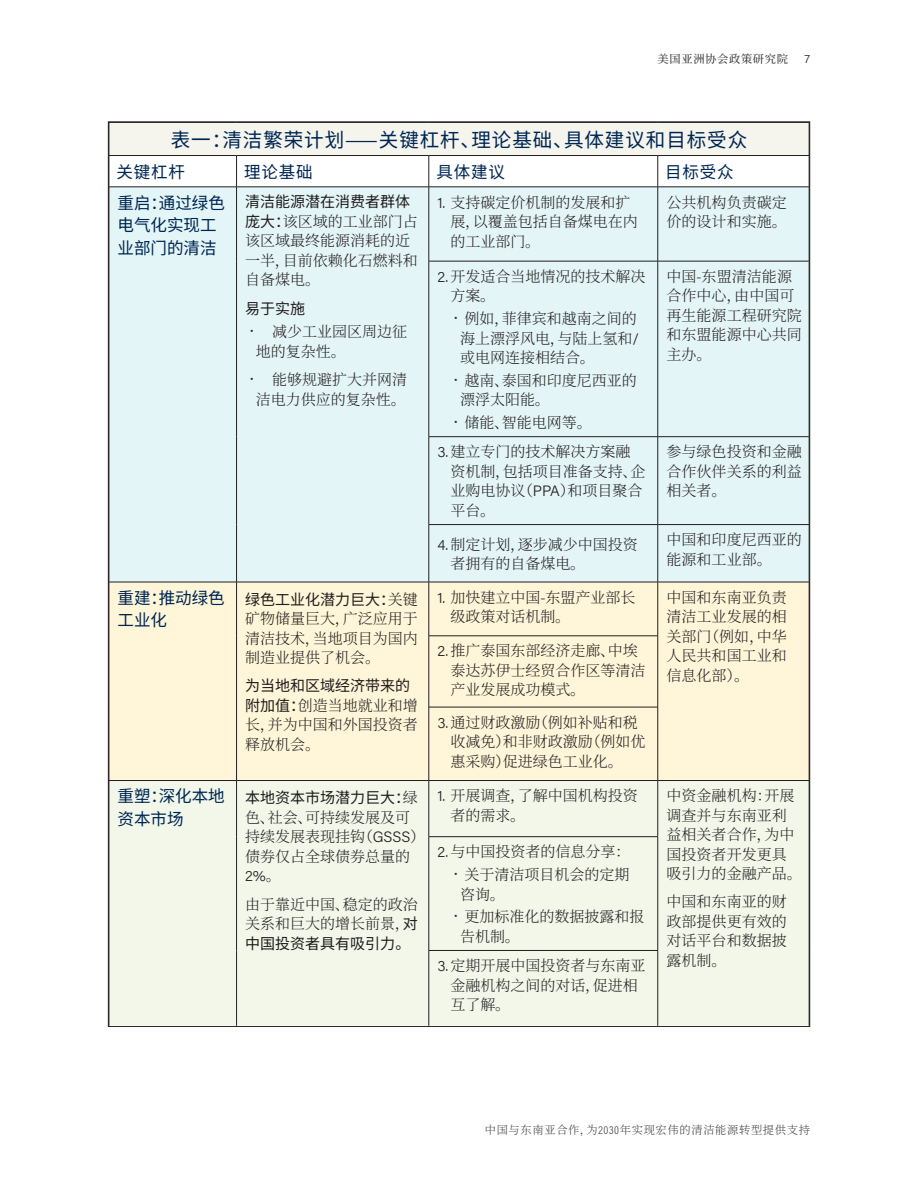
<style>
.page{position:relative;width:918px;height:1188px;background:#fff}
.page>*{position:absolute;margin:0;border:0;box-sizing:border-box;transform-origin:0 0}
.t1{font:19.5px "Noto Sans SC";letter-spacing:.05em;color:#002855}
.Table_Label_Caps{font:16.5px/22.5px "Noto Sans SC";color:#002855}
.Table_I_categories{font:16.5px "Noto Sans SC";color:#002855}
.t2{font:300 15px/19.5px "Noto Serif SC";color:#231f20}
.t3{font:15px "Noto Sans SC";color:#231f20}
.t4{font:300 12px "Acumin Pro";color:#231f20}
.t5{font:300 11.25px "Noto Serif SC";letter-spacing:.06em;color:#3e3e3f}
.t6{font:500 11.25px "Noto Serif SC";letter-spacing:.06em;color:#3e3e3f}
.s1{font-size:19.95px}
.s2{font-family:"Noto Sans SC";font-weight:400}
.s3{font-weight:700;font-size:13.5px;color:#002855}
.s4{font-family:"Acumin Pro"}
.s5{font-family:"Acumin Pro Cond"}
</style>
<div class="page">
<div style="left:109px;top:122px;width:700px;height:34px;background:#f5f4ed"></div>
<svg style="left:110px;top:156px;width:698px;height:31px"></svg>
<div style="left:110px;top:188px;width:698px;height:394px;background:#e4f5f7"></div>
<div style="left:110px;top:583px;width:698px;height:197px;background:#fff5d8"></div>
<div style="left:110px;top:781px;width:698px;height:244px;background:#f2f7ea"></div>
<hr style="left:236px;top:156px;width:1px;height:31px;background:#231f20">
<hr style="left:429px;top:156px;width:1px;height:31px;background:#231f20">
<hr style="left:658px;top:156px;width:1px;height:31px;background:#231f20">
<hr style="left:236px;top:187px;width:1px;height:74px;background:#231f20">
<hr style="left:236px;top:261px;width:1px;height:176px;background:#231f20">
<hr style="left:236px;top:437px;width:1px;height:88px;background:#231f20">
<hr style="left:236px;top:525px;width:1px;height:57px;background:#231f20">
<hr style="left:658px;top:261px;width:1px;height:175px;background:#231f20">
<hr style="left:658px;top:437px;width:1px;height:87px;background:#231f20">
<hr style="left:658px;top:525px;width:1px;height:57px;background:#231f20">
<hr style="left:236px;top:582px;width:1px;height:54px;background:#231f20">
<hr style="left:429px;top:582px;width:1px;height:54px;background:#231f20">
<hr style="left:658px;top:582px;width:1px;height:54px;background:#231f20">
<hr style="left:236px;top:636px;width:1px;height:71px;background:#231f20">
<hr style="left:429px;top:636px;width:1px;height:71px;background:#231f20">
<hr style="left:658px;top:636px;width:1px;height:71px;background:#231f20">
<hr style="left:236px;top:707px;width:1px;height:73px;background:#231f20">
<hr style="left:429px;top:707px;width:1px;height:73px;background:#231f20">
<hr style="left:658px;top:707px;width:1px;height:73px;background:#231f20">
<hr style="left:236px;top:781px;width:1px;height:56px;background:#231f20">
<hr style="left:236px;top:837px;width:1px;height:113px;background:#231f20">
<hr style="left:236px;top:950px;width:1px;height:76px;background:#231f20">
<hr style="left:429px;top:951px;width:1px;height:75px;background:#231f20">
<hr style="left:658px;top:951px;width:1px;height:75px;background:#231f20">
<hr style="left:109px;top:155px;width:128px;height:1px;background:#231f20">
<hr style="left:237px;top:155px;width:192px;height:1px;background:#231f20">
<hr style="left:429px;top:155px;width:229px;height:1px;background:#231f20">
<hr style="left:658px;top:155px;width:151px;height:1px;background:#231f20">
<hr style="left:658px;top:187px;width:1px;height:74px;background:#231f20">
<hr style="left:429px;top:187px;width:229px;height:1px;background:#231f20">
<hr style="left:658px;top:187px;width:151px;height:1px;background:#231f20">
<hr style="left:429px;top:261px;width:229px;height:1px;background:#231f20">
<hr style="left:658px;top:261px;width:151px;height:1px;background:#231f20">
<hr style="left:429px;top:436px;width:229px;height:1px;background:#231f20">
<hr style="left:658px;top:436px;width:151px;height:1px;background:#231f20">
<hr style="left:429px;top:524px;width:229px;height:1px;background:#231f20">
<hr style="left:658px;top:524px;width:151px;height:1px;background:#231f20">
<hr style="left:109px;top:187px;width:128px;height:1px;background:#231f20">
<hr style="left:237px;top:187px;width:192px;height:1px;background:#231f20">
<hr style="left:429px;top:187px;width:1px;height:74px;background:#231f20">
<hr style="left:429px;top:261px;width:1px;height:175px;background:#231f20">
<hr style="left:429px;top:437px;width:1px;height:87px;background:#231f20">
<hr style="left:429px;top:525px;width:1px;height:57px;background:#231f20">
<hr style="left:109px;top:582px;width:128px;height:1px;background:#231f20">
<hr style="left:237px;top:582px;width:192px;height:1px;background:#231f20">
<hr style="left:429px;top:582px;width:229px;height:1px;background:#231f20">
<hr style="left:658px;top:582px;width:151px;height:1px;background:#231f20">
<hr style="left:429px;top:636px;width:229px;height:1px;background:#231f20">
<hr style="left:429px;top:707px;width:229px;height:1px;background:#231f20">
<hr style="left:109px;top:780px;width:128px;height:1px;background:#231f20">
<hr style="left:237px;top:780px;width:192px;height:1px;background:#231f20">
<hr style="left:658px;top:780px;width:151px;height:1px;background:#231f20">
<hr style="left:429px;top:780px;width:229px;height:1px;background:#231f20">
<hr style="left:429px;top:781px;width:1px;height:55px;background:#231f20">
<hr style="left:658px;top:781px;width:1px;height:55px;background:#231f20">
<hr style="left:429px;top:836px;width:229px;height:1px;background:#231f20">
<hr style="left:429px;top:837px;width:1px;height:113px;background:#231f20">
<hr style="left:658px;top:837px;width:1px;height:113px;background:#231f20">
<hr style="left:429px;top:950px;width:229px;height:1px;background:#231f20">
<p class="t6" style="left:658px;top:53px;width:132px">美国亚洲协会政策研究院</p>
<p class="t4" style="left:804px;top:51px;width:7px">7</p>
<p class="t1" style="left:171px;top:129px;width:578px">表<span class="s1">一</span>：清洁繁荣计划——关键杠杆、理论基础、具体建议和目标受众</p>
<p class="Table_Label_Caps" style="left:116px;top:161px;width:70px">关键杠杆</p>
<p class="Table_Label_Caps" style="left:244px;top:161px;width:70px">理论基础</p>
<p class="Table_I_categories" style="left:436px;top:162px;width:70px">具体建议</p>
<p class="Table_Label_Caps" style="left:665px;top:161px;width:70px">目标受众</p>
<p class="Table_Label_Caps" style="left:118px;top:192px;width:109px">重启：通过绿色电气化实现工业部门的清洁</p>
<p class="t2" style="left:245px;top:192px;width:174px"><span class="s2">清洁能源潜在消费者群体庞大：</span>该区域的工业部门占该区域最终能源消耗的近一半，目前依赖化石燃料和自备煤电。</p>
<p class="t3" style="left:245px;top:300px;width:61px">易于实施</p>
<p class="t2" style="left:256px;top:322px;width:153px;text-indent:-11px"><span class="s3">•</span> 减少工业园区周边征地的复杂性。</p>
<p class="t2" style="left:245px;top:370px;width:163px;text-align:right"><span class="s3">•</span> 能够规避扩大并网清洁电力供应的复杂性。</p>
<p class="t2" style="left:450px;top:193px;width:189px;text-indent:-13px"><span class="s4">1.</span> 支持碳定价机制的发展和扩展，以覆盖包括自备煤电在内的工业部门。</p>
<p class="t2" style="left:666px;top:193px;width:122px">公共机构负责碳定价的设计和实施。</p>
<p class="t2" style="left:450px;top:267px;width:196px;text-indent:-13px"><span class="s4">2.</span>开发适合当地情况的技术解决方案。</p>
<p class="t2" style="left:460px;top:309px;width:181px;text-indent:-11px"><span class="s3">•</span> 例如，菲律宾和越南之间的海上漂浮风电，与陆上氢和<span class="s4">/</span>或电网连接相结合。</p>
<p class="t2" style="left:460px;top:371px;width:178px;text-indent:-11px"><span class="s3">•</span> 越南、泰国和印度尼西亚的漂浮太阳能。</p>
<p class="t2" style="left:449px;top:413px;width:144px"><span class="s3">•</span> 储能、智能电网等。</p>
<p class="t2" style="left:666px;top:267px;width:137px">中国-东盟清洁能源合作中心，由中国可再生能源工程研究院和东盟能源中心共同主办。</p>
<p class="Table_Label_Caps" style="left:118px;top:587px;width:109px">重建：推动绿色工业化</p>
<p class="t2" style="left:245px;top:590px;width:174px;text-align:justify"><span class="s2">绿色工业化潜力巨大：</span>关键矿物储量巨大，广泛应用于清洁技术，当地项目为国内制造业提供了机会。</p>
<p class="t2" style="left:245px;top:677px;width:174px"><span class="s2">为当地和区域经济带来的附加值：</span>创造当地就业和增长，并为中国和外国投资者释放机会。</p>
<p class="Table_Label_Caps" style="left:118px;top:785px;width:109px">重塑：深化本地资本市场</p>
<p class="t2" style="left:245px;top:788px;width:182px"><span class="s2">本地资本市场潜力巨大：</span>绿色、社会、可持续发展及可持续发展表现挂钩（<span class="s4">GSSS</span>）债券仅占全球债券总量的<br><span class="s4">2%</span>。</p>
<p class="t2" style="left:245px;top:895px;width:174px;text-align:justify">由于靠近中国、稳定的政治关系和巨大的增长前景，<span class="s2">对中国投资者具有吸引力。</span></p>
<p class="t2" style="left:450px;top:442px;width:196px;text-indent:-13px"><span class="s4">3.</span>建立专门的技术解决方案融资机制，包括项目准备支持、企业购电协议（<span class="s4">PPA</span>）和项目聚合平台。</p>
<p class="t2" style="left:666px;top:442px;width:137px;text-align:justify">参与绿色投资和金融合作伙伴关系的利益相关者。</p>
<p class="t2" style="left:450px;top:535px;width:189px;text-indent:-13px"><span class="s4">4.</span>制定计划，逐步减少中国投资者拥有的自备煤电。</p>
<p class="t2" style="left:666px;top:530px;width:137px">中国和印度尼西亚的能源和工业部。</p>
<p class="t2" style="left:450px;top:588px;width:187px;text-indent:-13px"><span class="s4">1.</span> 加快建立中国-东盟产业部长级政策对话机制。</p>
<p class="t2" style="left:666px;top:588px;width:122px;text-align:justify">中国和东南亚负责清洁工业发展的相关部门（例如，中华人民共和国工业和信息化部）。</p>
<p class="t2" style="left:450px;top:642px;width:196px;text-indent:-13px"><span class="s4">2.</span>推广泰国东部经济走廊、中埃泰达苏伊士经贸合作区等清洁产业发展成功模式。</p>
<p class="t2" style="left:450px;top:713px;width:196px;text-indent:-13px"><span class="s4">3.</span>通过财政激励（例如补贴和税收减免）和非财政激励（例如优惠采购）促进绿色工业化。</p>
<p class="t2" style="left:450px;top:786px;width:189px;text-indent:-13px"><span class="s4">1.</span> 开展调查，了解中国机构投资者的需求。</p>
<p class="t2" style="left:666px;top:786px;width:137px">中资金融机构：开展调查并与东南亚利益相关者合作，为中国投资者开发更具吸引力的金融产品。</p>
<p class="t2" style="left:666px;top:892px;width:122px;text-align:justify">中国和东南亚的财政部提供更有效的对话平台和数据披露机制。</p>
<p class="t2" style="left:437px;top:842px;width:194px"><span class="s4">2.</span>与中国投资者的信息分享：</p>
<p class="t2" style="left:460px;top:865px;width:171px;text-indent:-11px"><span class="s3">•</span> 关于清洁项目机会的定期咨询。</p>
<p class="t2" style="left:460px;top:907px;width:186px;text-indent:-11px"><span class="s3">•</span> 更加标准化的数据披露和报告机制。</p>
<p class="t2" style="left:450px;top:956px;width:196px;text-indent:-13px"><span class="s4">3.</span>定期开展中国投资者与东南亚金融机构之间的对话，促进相互了解。</p>
<p class="t5" style="left:485px;top:1124px;width:327px">中国与东南亚合作，为<span class="s5">2030</span>年实现宏伟的清洁能源转型提供支持</p>
</div>
